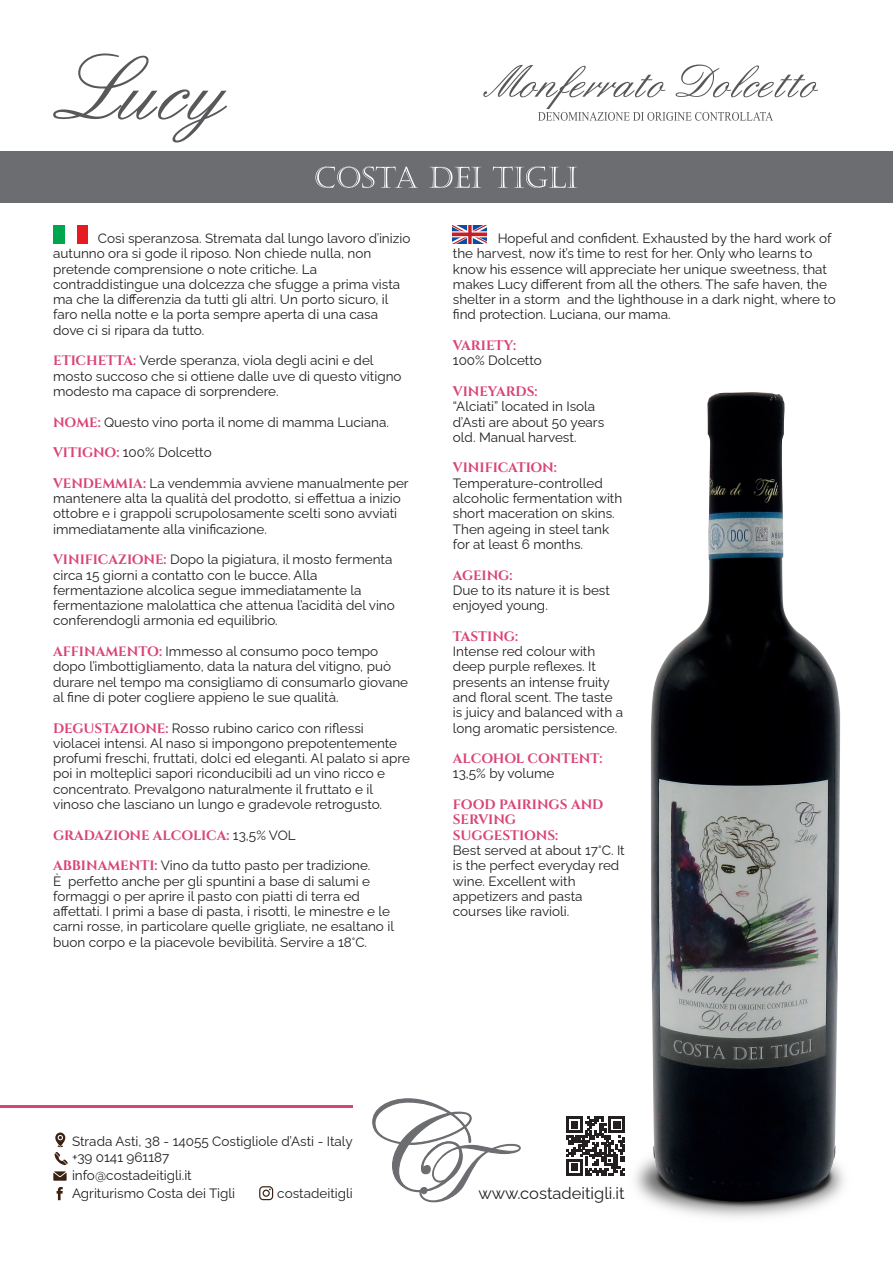
<style>
.page{position:relative;width:893px;height:1263px;background:#fff}
.page>*{position:absolute;margin:0;border:0;box-sizing:border-box;transform-origin:0 0}
.t1{font:100 16.5px "Raleway";color:#231f20}
.t2{font:100 13.5px/15.3px "Raleway";color:#231f20}
.t3{font:13.5px/15.3px "Cinzel";letter-spacing:-.005em;color:#d94478}
.s1{font-family:"Cinzel";font-weight:400;color:#d94478}
.s2{font-family:"Raleway";font-weight:100;color:#231f20}
</style>
<div class="page">
<div style="left:0;top:151px;width:893px;height:51px;background:#6c6d70"></div>
<svg style="left:315px;top:167px;width:262px;height:21px"></svg>
<svg style="left:453px;top:225px;width:34px;height:18px"></svg>
<div style="left:76px;top:225px;width:12px;height:18px;background:#e61b21"></div>
<div style="left:54px;top:225px;width:11px;height:18px;background:#00a54f"></div>
<svg style="left:372px;top:1098px;width:149px;height:104px"></svg>
<hr style="left:0;top:1106px;width:353px;height:2px;background:#d94478">
<svg style="left:54px;top:1132px;width:14px;height:33px"></svg>
<svg style="left:259px;top:1186px;width:14px;height:14px"></svg>
<svg style="left:57px;top:1187px;width:6px;height:13px"></svg>
<svg style="left:53px;top:1171px;width:14px;height:10px"></svg>
<img style="left:566px;top:392px;width:278px;height:826px">
<svg style="left:53px;top:53px;width:174px;height:90px"></svg>
<svg style="left:483px;top:65px;width:335px;height:56px"></svg>
<p class="t2" style="left:53px;top:229px;width:359px;text-indent:45px">Così speranzosa. Stremata dal lungo lavoro d’inizio autunno ora si gode il riposo. Non chiede nulla, non pretende comprensione o note critiche. La contraddistingue una dolcezza che sfugge a prima vista ma che la differenzia da tutti gli altri. Un porto sicuro, il faro nella notte e la porta sempre aperta di una casa dove ci si ripara da tutto.</p>
<p class="t2" style="left:53px;top:351px;width:350px"><span class="s1">ETICHETTA:</span> Verde speranza, viola degli acini e del mosto succoso che si ottiene dalle uve di questo vitigno modesto ma capace di sorprendere.</p>
<p class="t2" style="left:53px;top:413px;width:337px"><span class="s1">NOME:</span> Questo vino porta il nome di mamma Luciana.</p>
<p class="t2" style="left:53px;top:443px;width:160px"><span class="s1">VITIGNO:</span> 100% Dolcetto</p>
<p class="t2" style="left:53px;top:474px;width:357px"><span class="s1">VENDEMMIA:</span> La vendemmia avviene manualmente per mantenere alta la qualità del prodotto, si effettua a inizio ottobre e i grappoli scrupolosamente scelti sono avviati immediatamente alla vinificazione.</p>
<p class="t2" style="left:53px;top:550px;width:343px"><span class="s1">VINIFICAZIONE:</span> Dopo la pigiatura, il mosto fermenta circa 15 giorni a contatto con le bucce. Alla fermentazione alcolica segue immediatamente la fermentazione malolattica che attenua l’acidità del vino conferendogli armonia ed equilibrio.</p>
<p class="t2" style="left:53px;top:642px;width:356px"><span class="s1">AFFINAMENTO:</span> Immesso al consumo poco tempo dopo l’imbottigliamento, data la natura del vitigno, può durare nel tempo ma consigliamo di consumarlo giovane al fine di poter cogliere appieno le sue qualità.</p>
<p class="t2" style="left:53px;top:719px;width:358px"><span class="s1">DEGUSTAZIONE:</span> Rosso rubino carico con riflessi violacei intensi. Al naso si impongono prepotentemente profumi freschi, fruttati, dolci ed eleganti. Al palato si apre poi in molteplici sapori riconducibili ad un vino ricco e concentrato. Prevalgono naturalmente il fruttato e il vinoso che lasciano un lungo e gradevole retrogusto.</p>
<p class="t3" style="left:53px;top:828px;width:244px">GRADAZIONE ALCOLICA: <span class="s2">13,5% VOL</span></p>
<p class="t2" style="left:53px;top:856px;width:342px"><span class="s1">ABBINAMENTI:</span> Vino da tutto pasto per tradizione.<br>È perfetto anche per gli spuntini a base di salumi e formaggi o per aprire il pasto con piatti di terra ed affettati. I primi a base di pasta, i risotti, le minestre e le carni rosse, in particolare quelle grigliate, ne esaltano il buon corpo e la piacevole bevibilità. Servire a 18°C.</p>
<p class="t2" style="left:453px;top:229px;width:384px;text-indent:45px">Hopeful and confident. Exhausted by the hard work of the harvest, now it’s time to rest for her. Only who learns to know his essence will appreciate her unique sweetness, that makes Lucy different from all the others. The safe haven, the shelter in a storm and the lighthouse in a dark night, where to find protection. Luciana, our mama.</p>
<p class="t3" style="left:453px;top:338px;width:65px">VARIETY:</p>
<p class="t2" style="left:453px;top:351px;width:90px">100% Dolcetto</p>
<p class="t3" style="left:453px;top:384px;width:86px">VINEYARDS:</p>
<p class="t2" style="left:453px;top:397px;width:153px">“Alciati” located in Isola d’Asti are about 50 years old. Manual harvest.</p>
<p class="t3" style="left:453px;top:461px;width:105px">VINIFICATION:</p>
<p class="t2" style="left:453px;top:474px;width:171px">Temperature-controlled alcoholic fermentation with short maceration on skins.<br>Then ageing in steel tank for at least 6 months.</p>
<p class="t3" style="left:453px;top:568px;width:61px">AGEING:</p>
<p class="t2" style="left:453px;top:581px;width:159px">Due to its nature it is best enjoyed young.</p>
<p class="t3" style="left:453px;top:629px;width:67px">TASTING:</p>
<p class="t2" style="left:453px;top:642px;width:172px">Intense red colour with deep purple reflexes. It presents an intense fruity and floral scent. The taste is juicy and balanced with a long aromatic persistence.</p>
<p class="t3" style="left:453px;top:751px;width:151px">ALCOHOL CONTENT:</p>
<p class="t2" style="left:453px;top:764px;width:103px">13,5% by volume</p>
<p class="t3" style="left:453px;top:797px;width:152px">FOOD PAIRINGS AND<br>SERVING<br>SUGGESTIONS:</p>
<p class="t2" style="left:453px;top:841px;width:173px">Best served at about 17°C. It is the perfect everyday red wine. Excellent with appetizers and pasta courses like ravioli.</p>
<p class="t2" style="left:72px;top:1131px;width:282px;line-height:16.5px">Strada Asti, 38 - 14055 Costigliole d’Asti - Italy +39 0141 961187</p>
<p class="t2" style="left:72px;top:1184px;width:165px">Agriturismo Costa dei Tigli</p>
<p class="t2" style="left:277px;top:1184px;width:77px">costadeitigli</p>
<p class="t1" style="left:478px;top:1180px;width:148px">www.costadeitigli.it</p>
<p class="t2" style="left:72px;top:1166px;width:121px">info@costadeitigli.it</p>
</div>
